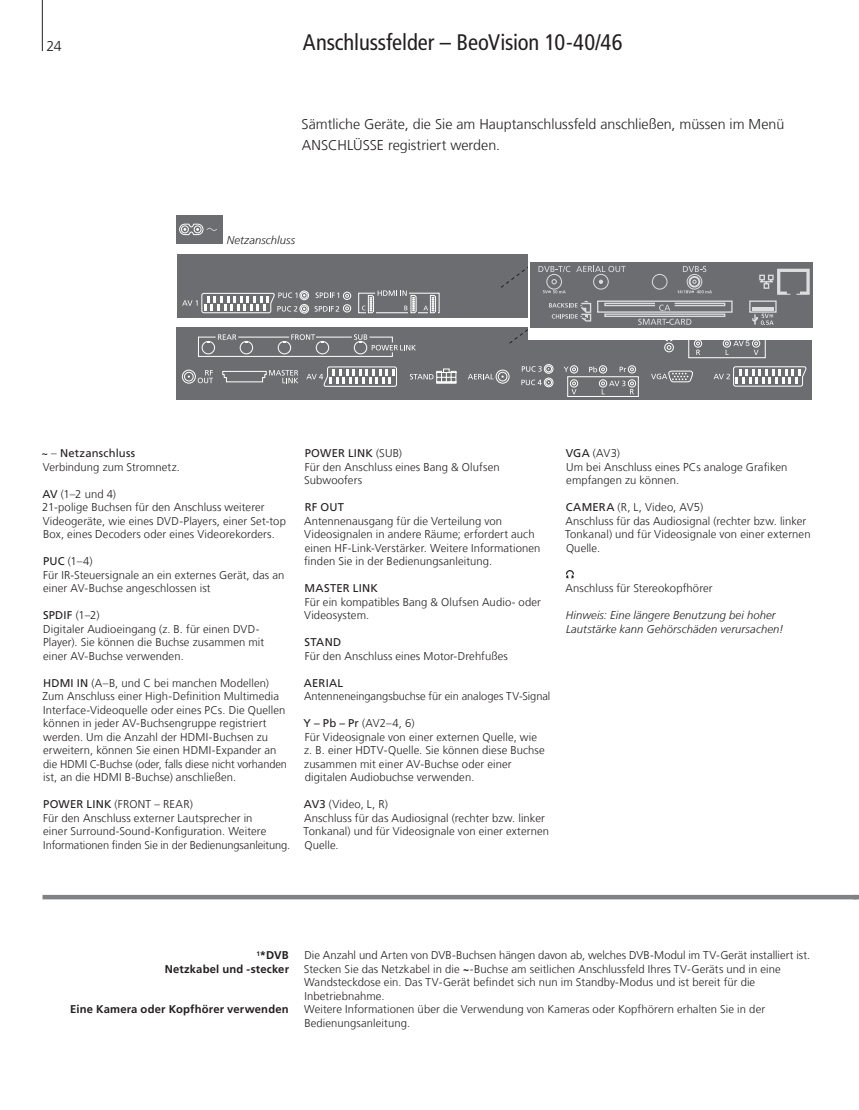
<style>
.page{position:relative;width:859px;height:1110px;background:#fff}
.page>*{position:absolute;margin:0;border:0;box-sizing:border-box;transform-origin:0 0}
.t1{font:condensed 22.5px "Frutiger LT Com";letter-spacing:-.005em;color:#231f20}
.t2{font:300 14.25px/21px "Frutiger LT Com";color:#231f20}
.t3{font:300 11.25px/13.5px "Frutiger LT Com";letter-spacing:.01em;color:#231f20}
.t4{font:italic 300 11.25px/13.5px "Frutiger LT Com";letter-spacing:.01em;color:#231f20}
.t5{font:700 11.25px/13.5px "Frutiger LT Com";letter-spacing:.015em;color:#231f20;text-align:right}
.t6{font:11.25px "Frutiger LT Com";letter-spacing:.02em;color:#231f20}
.t7{font:7.95px "Arial";color:#fff}
.s1{font-weight:400}
.s2{font-weight:700}
</style>
<div class="page">
<hr style="left:43px;top:895px;width:814px;height:4px;background:#808285">
<svg style="left:566px;top:570px;width:8px;height:8px"></svg>
<div style="left:177px;top:254px;width:534px;height:64px;background:#6c6d70"></div>
<div style="left:177px;top:328px;width:635px;height:72px;background:#6c6d70"></div>
<svg style="left:182px;top:369px;width:31px;height:15px"></svg>
<svg style="left:222px;top:370px;width:76px;height:13px"></svg>
<svg style="left:306px;top:366px;width:91px;height:21px"></svg>
<svg style="left:198px;top:334px;width:218px;height:23px"></svg>
<div style="left:567px;top:376px;width:72px;height:21px;border:1px solid #fff"></div>
<div style="left:177px;top:215px;width:46px;height:29px;background:#6c6d70"></div>
<svg style="left:179px;top:223px;width:38px;height:12px"></svg>
<svg style="left:410px;top:368px;width:47px;height:16px"></svg>
<svg style="left:182px;top:290px;width:258px;height:24px"></svg>
<hr style="left:42px;top:0;width:1px;height:51px;background:#231f20">
<div style="left:528px;top:240px;width:284px;height:100px;background:#fff"></div>
<div style="left:531px;top:262px;width:282px;height:66px;background:#6c6d70"></div>
<svg style="left:468px;top:265px;width:342px;height:129px"></svg>
<p class="t2" style="left:46px;top:36px;width:17px">24</p>
<h1 class="t1" style="left:303px;top:29px;width:321px">Anschlussfelder – BeoVision 10-40/46</h1>
<p class="t2" style="left:302px;top:113px;width:484px">Sämtliche Geräte, die Sie am Hauptanschlussfeld anschließen, müssen im Menü<br>ANSCHLÜSSE registriert werden.</p>
<p class="t4" style="left:227px;top:233px;width:70px">Netzanschluss</p>
<p class="t7" style="left:745px;top:338px;width:6px">5</p>
<p class="t3" style="left:41px;top:446px;width:140px"><span class="s1">~</span> – <span class="s1">Netzanschluss<br></span>Verbindung zum Stromnetz.</p>
<p class="t3" style="left:42px;top:487px;width:245px"><span class="s1">AV</span> (1–2 und 4)<br>21-polige Buchsen für den Anschluss weiterer Videogeräte, wie eines DVD-Players, einer Set-top Box, eines Decoders oder eines Videorekorders.</p>
<p class="t3" style="left:43px;top:554px;width:243px"><span class="s1">PUC</span> (1–4)<br>Für IR-Steuersignale an ein externes Gerät, das an einer AV-Buchse angeschlossen ist</p>
<p class="t3" style="left:43px;top:608px;width:223px"><span class="s1">SPDIF</span> (1–2)<br>Digitaler Audioeingang (z. B. für einen DVD-<br>Player). Sie können die Buchse zusammen mit einer AV-Buchse verwenden.</p>
<p class="t3" style="left:43px;top:676px;width:246px"><span class="s1">HDMI IN</span> (A–B, und C bei manchen Modellen)<br>Zum Anschluss einer High-Definition Multimedia Interface-Videoquelle oder eines PCs. Die Quellen können in jeder AV-Buchsengruppe registriert werden. Um die Anzahl der HDMI-Buchsen zu erweitern, können Sie einen HDMI-Expander an die HDMI C-Buchse (oder, falls diese nicht vorhanden ist, an die HDMI B-Buchse) anschließen.</p>
<p class="t3" style="left:43px;top:797px;width:249px"><span class="s1">POWER LINK</span> (FRONT – REAR)<br>Für den Anschluss externer Lautsprecher in<br>einer Surround-Sound-Konfiguration. Weitere Informationen finden Sie in der Bedienungsanleitung.</p>
<p class="t3" style="left:304px;top:446px;width:197px"><span class="s1">POWER LINK</span> (SUB)<br>Für den Anschluss eines Bang &amp; Olufsen<br>Subwoofers</p>
<p class="t6" style="left:305px;top:500px;width:41px">RF OUT</p>
<p class="t3" style="left:304px;top:514px;width:238px">Antennenausgang für die Verteilung von Videosignalen in andere Räume; erfordert auch einen HF-Link-Verstärker. Weitere Informationen finden Sie in der Bedienungsanleitung.</p>
<p class="t6" style="left:305px;top:581px;width:75px">MASTER LINK</p>
<p class="t3" style="left:304px;top:595px;width:238px">Für ein kompatibles Bang &amp; Olufsen Audio- oder<br>Videosystem.</p>
<p class="t6" style="left:305px;top:635px;width:38px">STAND</p>
<p class="t3" style="left:305px;top:649px;width:205px">Für den Anschluss eines Motor-Drehfußes</p>
<p class="t6" style="left:304px;top:676px;width:41px">AERIAL</p>
<p class="t3" style="left:304px;top:689px;width:248px">Antenneneingangsbuchse für ein analoges TV-Signal</p>
<p class="t3" style="left:304px;top:716px;width:243px"><span class="s1">Y – Pb – Pr</span> (AV2–4, 6)<br>Für Videosignale von einer externen Quelle, wie z. B. einer HDTV-Quelle. Sie können diese Buchse zusammen mit einer AV-Buchse oder einer digitalen Audiobuchse verwenden.</p>
<p class="t3" style="left:304px;top:797px;width:247px"><span class="s1">AV3</span> (Video, L, R)<br>Anschluss für das Audiosignal (rechter bzw. linker<br>Tonkanal) und für Videosignale von einer externen<br>Quelle.</p>
<p class="t3" style="left:566px;top:446px;width:223px"><span class="s1">VGA</span> (AV3)<br>Um bei Anschluss eines PCs analoge Grafiken empfangen zu können.</p>
<p class="t3" style="left:565px;top:500px;width:247px"><span class="s1">CAMERA</span> (R, L, Video, AV5)<br>Anschluss für das Audiosignal (rechter bzw. linker Tonkanal) und für Videosignale von einer externen Quelle.</p>
<p class="t3" style="left:565px;top:581px;width:149px">Anschluss für Stereokopfhörer</p>
<p class="t4" style="left:566px;top:608px;width:219px">Hinweis: Eine längere Benutzung bei hoher<br>Lautstärke kann Gehörschäden verursachen!</p>
<p class="t5" style="left:165px;top:948px;width:126px"><sup>1</sup>*DVB<br>Netzkabel und -stecker</p>
<p class="t5" style="left:70px;top:1002px;width:220px">Eine Kamera oder Kopfhörer verwenden</p>
<p class="t3" style="left:304px;top:948px;width:508px">Die Anzahl und Arten von DVB-Buchsen hängen davon ab, welches DVB-Modul im TV-Gerät installiert ist.<br>Stecken Sie das Netzkabel in die <span class="s2">~</span>-Buchse am seitlichen Anschlussfeld Ihres TV-Geräts und in eine Wandsteckdose ein. Das TV-Gerät befindet sich nun im Standby-Modus und ist bereit für die Inbetriebnahme.<br>Weitere Informationen über die Verwendung von Kameras oder Kopfhörern erhalten Sie in der Bedienungsanleitung.</p>
</div>
